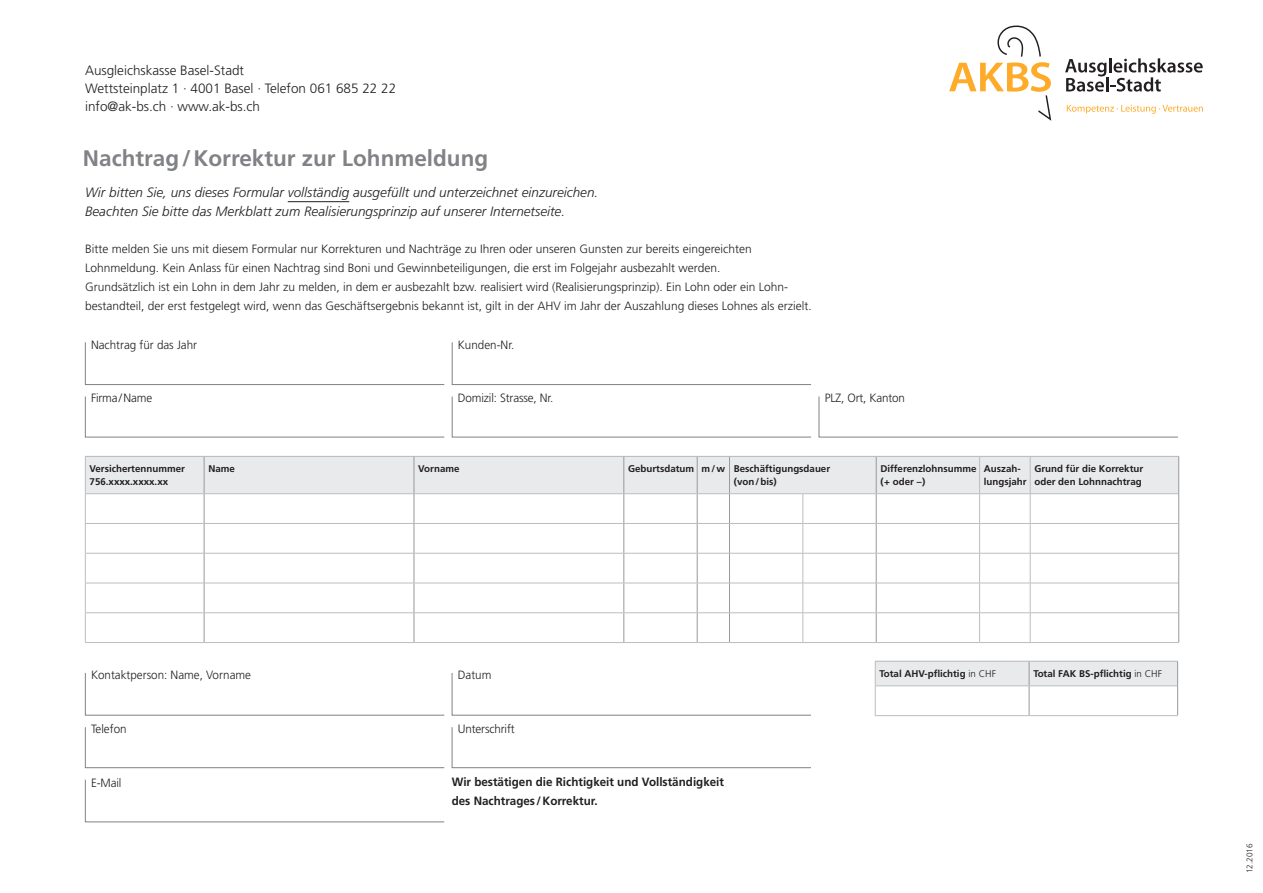
<style>
.page{position:relative;width:1263px;height:893px;background:#fff}
.page>*{position:absolute;margin:0;border:0;box-sizing:border-box;transform-origin:0 0}
.t1{font:700 22.5px "Frutiger";color:#808285}
.t2{font:italic 300 13.5px/18.8px "Frutiger";color:#231f20}
.t3{font:300 13.5px/18px "Frutiger";color:#231f20}
.t4{font:300 12px/18.8px "Frutiger";color:#231f20}
.t5{font:700 12px/18.8px "Frutiger";color:#231f20}
.t6{font:700 9.75px/12.8px "Frutiger";color:#231f20}
.t7{font:300 8.25px "Frutiger";letter-spacing:-.02em;color:#231f20}
.s1{font-weight:300}
</style>
<div class="page">
<svg style="left:1065px;top:58px;width:138px;height:34px"></svg>
<svg style="left:949px;top:26px;width:102px;height:95px"></svg>
<svg style="left:1067px;top:105px;width:136px;height:9px"></svg>
<svg style="left:85px;top:342px;width:360px;height:43px"></svg>
<svg style="left:452px;top:342px;width:360px;height:43px"></svg>
<svg style="left:85px;top:396px;width:360px;height:42px"></svg>
<svg style="left:452px;top:396px;width:359px;height:42px"></svg>
<svg style="left:818px;top:396px;width:360px;height:42px"></svg>
<svg style="left:86px;top:554px;width:643px;height:88px"></svg>
<svg style="left:730px;top:554px;width:448px;height:88px"></svg>
<hr style="left:85px;top:553px;width:1px;height:30px;background:#bcbdc0">
<svg style="left:85px;top:584px;width:1px;height:58px"></svg>
<hr style="left:85px;top:553px;width:119px;height:1px;background:#bcbdc0">
<hr style="left:85px;top:583px;width:119px;height:1px;background:#bcbdc0">
<hr style="left:85px;top:612px;width:119px;height:1px;background:#bcbdc0">
<hr style="left:85px;top:642px;width:119px;height:1px;background:#bcbdc0">
<hr style="left:204px;top:553px;width:1px;height:30px;background:#97999c">
<svg style="left:204px;top:584px;width:1px;height:58px"></svg>
<hr style="left:414px;top:553px;width:1px;height:30px;background:#97999c">
<hr style="left:623px;top:553px;width:1px;height:30px;background:#97999c">
<hr style="left:697px;top:553px;width:1px;height:30px;background:#97999c">
<svg style="left:414px;top:584px;width:1px;height:58px"></svg>
<svg style="left:623px;top:584px;width:1px;height:58px"></svg>
<svg style="left:697px;top:584px;width:1px;height:58px"></svg>
<hr style="left:204px;top:553px;width:210px;height:1px;background:#bcbdc0">
<hr style="left:414px;top:553px;width:210px;height:1px;background:#bcbdc0">
<hr style="left:624px;top:553px;width:73px;height:1px;background:#bcbdc0">
<hr style="left:697px;top:553px;width:32px;height:1px;background:#bcbdc0">
<hr style="left:204px;top:583px;width:210px;height:1px;background:#bcbdc0">
<hr style="left:414px;top:583px;width:210px;height:1px;background:#bcbdc0">
<hr style="left:624px;top:583px;width:73px;height:1px;background:#bcbdc0">
<hr style="left:697px;top:583px;width:32px;height:1px;background:#bcbdc0">
<hr style="left:204px;top:612px;width:210px;height:1px;background:#bcbdc0">
<hr style="left:414px;top:612px;width:210px;height:1px;background:#bcbdc0">
<hr style="left:624px;top:612px;width:73px;height:1px;background:#bcbdc0">
<hr style="left:697px;top:612px;width:32px;height:1px;background:#bcbdc0">
<hr style="left:204px;top:642px;width:210px;height:1px;background:#bcbdc0">
<hr style="left:414px;top:642px;width:210px;height:1px;background:#bcbdc0">
<hr style="left:624px;top:642px;width:73px;height:1px;background:#bcbdc0">
<hr style="left:697px;top:642px;width:32px;height:1px;background:#bcbdc0">
<hr style="left:729px;top:553px;width:1px;height:30px;background:#97999c">
<svg style="left:729px;top:584px;width:1px;height:58px"></svg>
<hr style="left:729px;top:553px;width:74px;height:1px;background:#bcbdc0">
<hr style="left:729px;top:583px;width:74px;height:1px;background:#bcbdc0">
<hr style="left:729px;top:612px;width:74px;height:1px;background:#bcbdc0">
<hr style="left:729px;top:642px;width:74px;height:1px;background:#bcbdc0">
<hr style="left:802px;top:553px;width:1px;height:30px;background:#bcbdc0">
<svg style="left:802px;top:583px;width:1px;height:59px"></svg>
<hr style="left:803px;top:553px;width:73px;height:1px;background:#bcbdc0">
<hr style="left:803px;top:583px;width:73px;height:1px;background:#bcbdc0">
<hr style="left:803px;top:612px;width:73px;height:1px;background:#bcbdc0">
<hr style="left:803px;top:642px;width:73px;height:1px;background:#bcbdc0">
<hr style="left:876px;top:553px;width:1px;height:30px;background:#97999c">
<svg style="left:876px;top:584px;width:1px;height:58px"></svg>
<hr style="left:876px;top:553px;width:103px;height:1px;background:#bcbdc0">
<hr style="left:979px;top:553px;width:51px;height:1px;background:#bcbdc0">
<hr style="left:1030px;top:553px;width:148px;height:1px;background:#bcbdc0">
<hr style="left:876px;top:583px;width:103px;height:1px;background:#bcbdc0">
<hr style="left:979px;top:583px;width:51px;height:1px;background:#bcbdc0">
<hr style="left:1030px;top:583px;width:148px;height:1px;background:#bcbdc0">
<hr style="left:876px;top:612px;width:103px;height:1px;background:#bcbdc0">
<hr style="left:979px;top:612px;width:51px;height:1px;background:#bcbdc0">
<hr style="left:1030px;top:612px;width:148px;height:1px;background:#bcbdc0">
<hr style="left:876px;top:642px;width:103px;height:1px;background:#bcbdc0">
<hr style="left:979px;top:642px;width:51px;height:1px;background:#bcbdc0">
<hr style="left:1030px;top:642px;width:149px;height:1px;background:#bcbdc0">
<hr style="left:979px;top:553px;width:1px;height:30px;background:#bcbdc0">
<hr style="left:1030px;top:553px;width:1px;height:30px;background:#bcbdc0">
<svg style="left:979px;top:583px;width:1px;height:59px"></svg>
<svg style="left:1030px;top:583px;width:1px;height:59px"></svg>
<svg style="left:85px;top:456px;width:1094px;height:97px"></svg>
<hr style="left:1178px;top:523px;width:1px;height:30px;background:#97999c">
<hr style="left:1178px;top:553px;width:1px;height:30px;background:#97999c">
<hr style="left:1178px;top:583px;width:1px;height:30px;background:#97999c">
<svg style="left:1178px;top:613px;width:1px;height:29px"></svg>
<svg style="left:875px;top:661px;width:303px;height:54px"></svg>
<hr style="left:875px;top:715px;width:154px;height:1px;background:#bcbdc0">
<hr style="left:1029px;top:715px;width:149px;height:1px;background:#bcbdc0">
<hr style="left:288px;top:201px;width:61px;height:1px;background:#231f20">
<svg style="left:85px;top:779px;width:360px;height:43px"></svg>
<svg style="left:85px;top:673px;width:360px;height:43px"></svg>
<svg style="left:85px;top:727px;width:360px;height:41px"></svg>
<svg style="left:451px;top:673px;width:360px;height:43px"></svg>
<svg style="left:451px;top:727px;width:360px;height:41px"></svg>
<p class="t3" style="left:85px;top:62px;width:313px">Ausgleichskasse Basel-Stadt<br>Wettsteinplatz 1 · 4001 Basel · Telefon 061 685 22 22 info@ak-bs.ch · www.ak-bs.ch</p>
<h1 class="t1" style="left:83px;top:145px;width:407px">Nachtrag/Korrektur zur Lohnmeldung</h1>
<p class="t2" style="left:85px;top:183px;width:515px">Wir bitten Sie, uns dieses Formular vollständig ausgefüllt und unterzeichnet einzureichen.<br>Beachten Sie bitte das Merkblatt zum Realisierungsprinzip auf unserer Internetseite.</p>
<p class="t4" style="left:85px;top:240px;width:728px">Bitte melden Sie uns mit diesem Formular nur Korrekturen und Nachträge zu Ihren oder unseren Gunsten zur bereits eingereichten Lohnmeldung. Kein Anlass für einen Nachtrag sind Boni und Gewinnbeteiligungen, die erst im Folgejahr ausbezahlt werden.<br>Grundsätzlich ist ein Lohn in dem Jahr zu melden, in dem er ausbezahlt bzw. realisiert wird (Realisierungsprinzip). Ein Lohn oder ein Lohn&shy;bestandteil, der erst festgelegt wird, wenn das Geschäftsergebnis bekannt ist, gilt in der AHV im Jahr der Auszahlung dieses Lohnes als erzielt.</p>
<p class="t4" style="left:91px;top:335px;width:108px">Nachtrag für das Jahr</p>
<p class="t4" style="left:91px;top:388px;width:63px">Firma/Name</p>
<p class="t4" style="left:458px;top:335px;width:58px">Kunden-Nr.</p>
<p class="t4" style="left:458px;top:388px;width:97px">Domizil: Strasse, Nr.</p>
<p class="t4" style="left:825px;top:388px;width:82px">PLZ, Ort, Kanton</p>
<p class="t6" style="left:90px;top:463px;width:97px">Versichertennummer<br>756.xxxx.xxxx.xx</p>
<p class="t6" style="left:208px;top:463px;width:28px">Name</p>
<p class="t6" style="left:418px;top:463px;width:43px">Vorname</p>
<p class="t6" style="left:734px;top:463px;width:98px;text-indent:-106px">Geburtsdatum m/w Beschäftigungsdauer (von/bis)</p>
<p class="t6" style="left:880px;top:463px;width:98px">Differenzlohnsumme (+ oder –)</p>
<p class="t6" style="left:984px;top:463px;width:44px">Auszah&shy;lungsjahr</p>
<p class="t6" style="left:1034px;top:463px;width:110px">Grund für die Korrektur oder den Lohnnachtrag</p>
<p class="t4" style="left:91px;top:666px;width:161px">Kontaktperson: Name, Vorname</p>
<p class="t4" style="left:458px;top:666px;width:35px">Datum</p>
<p class="t6" style="left:879px;top:667px;width:118px">Total AHV-pflichtig <span class="s1">in CHF</span></p>
<p class="t6" style="left:1033px;top:667px;width:130px">Total FAK BS-pflichtig <span class="s1">in CHF</span></p>
<p class="t4" style="left:91px;top:720px;width:37px">Telefon</p>
<p class="t4" style="left:458px;top:719px;width:58px">Unterschrift</p>
<p class="t4" style="left:91px;top:773px;width:32px">E-Mail</p>
<p class="t5" style="left:452px;top:773px;width:274px">Wir bestätigen die Richtigkeit und Vollständigkeit des Nachtrages /Korrektur.</p>
<p class="t7" style="left:1245px;top:873px;width:31px;rotate:-90deg">12.2016</p>
</div>
